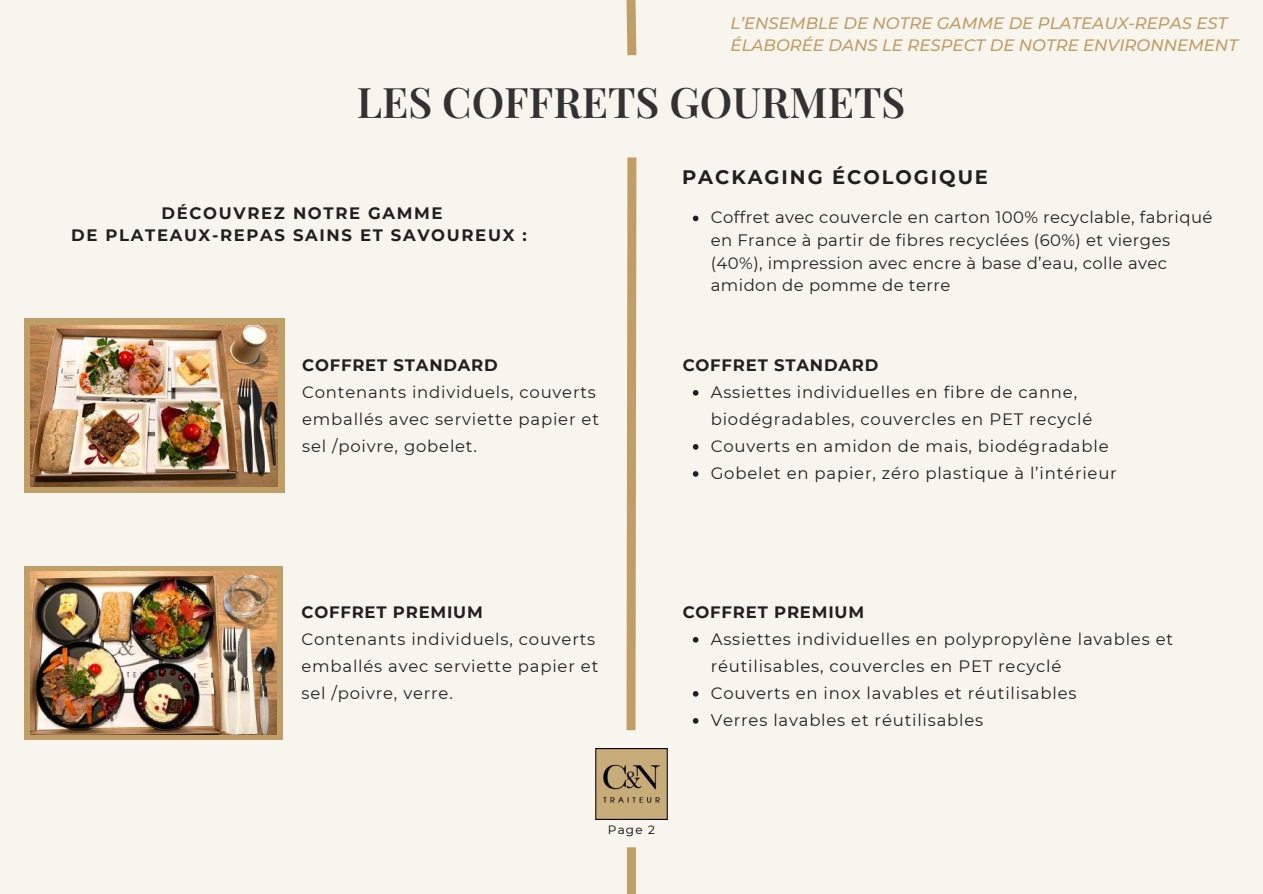
<style>
.page{position:relative;width:1263px;height:894px;background:#fff}
.page>*{position:absolute;margin:0;border:0;box-sizing:border-box;transform-origin:0 0}
.t1{font:600 42px "Playfair Display";color:#323232}
.t2{font:700 19.5px "Montserrat";letter-spacing:.1em;color:#231f20}
.t3{font:16.5px/27px "Montserrat";letter-spacing:.05em;color:#231f20}
.t4{font:16.5px/22.5px "Montserrat";letter-spacing:.025em;color:#231f20}
.t5{font:italic 500 16.5px/22.5px "Montserrat";color:#bf9e67}
.t6{font:700 16.5px "Montserrat";letter-spacing:.05em;color:#231f20}
.t7{font:700 16.5px/22.5px "Montserrat";letter-spacing:.1em;color:#231f20;text-align:center}
.t8{font:12px "Montserrat";color:#000}
</style>
<div class="page">
<div style="left:0;top:0;width:1263px;height:893px;background:#f8f5ef"></div>
<svg style="left:626px;top:157px;width:11px;height:574px;background:#c9ad7f"></svg>
<div style="left:627px;top:847px;width:9px;height:46px;background:#bf9e67"></div>
<img style="left:595px;top:748px;width:72px;height:71px">
<svg style="left:626px;top:0;width:11px;height:56px"></svg>
<svg style="left:693px;top:215px;width:5px;height:6px"></svg>
<div style="left:24px;top:566px;width:259px;height:173px;background:#bf9e67"></div>
<img style="left:31px;top:571px;width:245px;height:163px">
<div style="left:24px;top:318px;width:260px;height:175px;background:#bf9e67"></div>
<img style="left:31px;top:325px;width:246px;height:161px">
<svg style="left:693px;top:390px;width:5px;height:5px"></svg>
<svg style="left:693px;top:444px;width:5px;height:5px"></svg>
<svg style="left:693px;top:471px;width:5px;height:5px"></svg>
<svg style="left:693px;top:637px;width:5px;height:5px"></svg>
<svg style="left:693px;top:691px;width:5px;height:5px"></svg>
<svg style="left:693px;top:718px;width:5px;height:5px"></svg>
<p class="t5" style="left:731px;top:12px;width:509px">L’ENSEMBLE DE NOTRE GAMME DE PLATEAUX-REPAS EST<br>ÉLABORÉE DANS LE RESPECT DE NOTRE ENVIRONNEMENT</p>
<h1 class="t1" style="left:357px;top:72px;width:550px">LES COFFRETS GOURMETS</h1>
<p class="t7" style="left:71px;top:202px;width:457px">DÉCOUVREZ NOTRE GAMME<br>DE PLATEAUX-REPAS SAINS ET SAVOUREUX :</p>
<p class="t6" style="left:302px;top:355px;width:197px">COFFRET STANDARD</p>
<p class="t3" style="left:302px;top:378px;width:298px">Contenants individuels, couverts emballés avec serviette papier et sel /poivre, gobelet.</p>
<p class="t2" style="left:682px;top:165px;width:307px">PACKAGING ÉCOLOGIQUE</p>
<p class="t4" style="left:711px;top:206px;width:503px">Coffret avec couvercle en carton 100% recyclable, fabriqué en France à partir de fibres recyclées (60%) et vierges (40%), impression avec encre à base d’eau, colle avec amidon de pomme de terre</p>
<p class="t6" style="left:683px;top:355px;width:197px">COFFRET STANDARD</p>
<p class="t3" style="left:711px;top:378px;width:408px">Assiettes individuelles en fibre de canne, biodégradables, couvercles en PET recyclé Couverts en amidon de mais, biodégradable Gobelet en papier, zéro plastique à l’intérieur</p>
<p class="t6" style="left:301px;top:601px;width:183px">COFFRET PREMIUM</p>
<p class="t3" style="left:301px;top:625px;width:298px">Contenants individuels, couverts emballés avec serviette papier et sel /poivre, verre.</p>
<p class="t6" style="left:683px;top:601px;width:183px">COFFRET PREMIUM</p>
<p class="t3" style="left:711px;top:625px;width:464px">Assiettes individuelles en polypropylène lavables et réutilisables, couvercles en PET recyclé<br>Couverts en inox lavables et réutilisables<br>Verres lavables et réutilisables</p>
<p class="t8" style="left:608px;top:822px;width:49px">Page 2</p>
</div>
